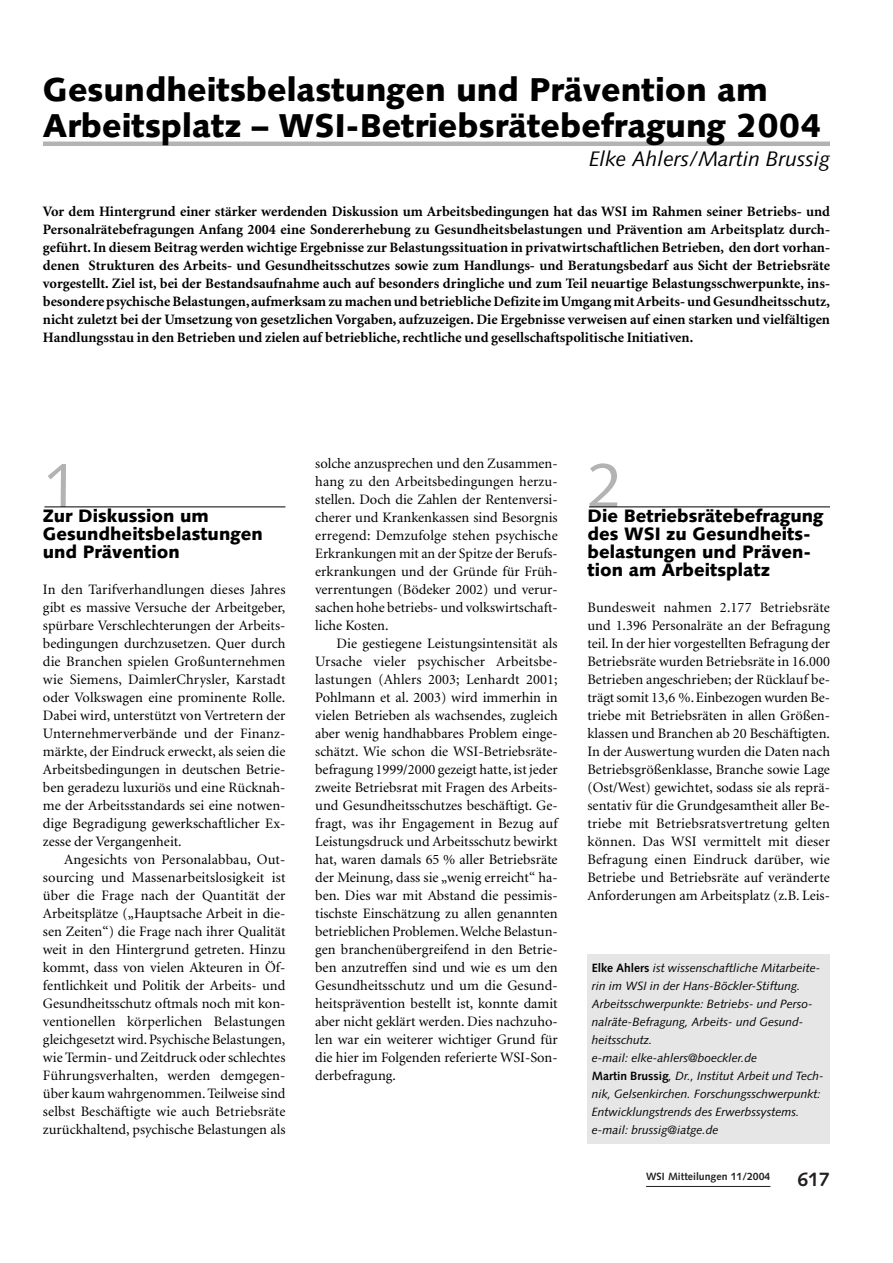
<style>
.page{position:relative;width:893px;height:1263px;background:#fff}
.page>*{position:absolute;margin:0;border:0;box-sizing:border-box;transform-origin:0 0}
.t1{font:63px "Syntax";color:#b3b3b3}
.t2{font:900 33px/36px "Syntax";color:#000}
.t3{font:italic 21px "Syntax";color:#000}
.t4{font:700 19.5px "Syntax";color:#231f20}
.t5{font:900 18px/18px "Syntax";color:#000}
.t6{font:14.4px/18px "Minion";color:#000;text-align:justify}
.t7{font:700 14.4px/18px "Minion";color:#000;text-align:justify}
.t8{font:italic 12px/18px "Syntax";color:#000}
.t9{font:700 10.5px "Syntax";color:#231f20}
.s1{font-weight:700;font-style:normal}
</style>
<div class="page">
<hr style="left:646px;top:1186px;width:124px;height:1px;background:#231f20">
<hr style="left:44px;top:507px;width:241px;height:1px;background:#000">
<hr style="left:589px;top:507px;width:241px;height:1px;background:#000">
<hr style="left:43px;top:142px;width:787px;height:4px;background:#b3b3b3">
<div style="left:587px;top:954px;width:243px;height:190px;background:#e6e6e6"></div>
<h2 class="t2" style="left:43px;top:75px;width:780px">Gesundheitsbelastungen und Prävention am<br>Arbeitsplatz – WSI-Betriebsrätebefragung 2004</h2>
<h3 class="t3" style="left:589px;top:150px;width:242px">Elke Ahlers/Martin Brussig</h3>
<p class="t7" style="left:43px;top:204px;width:788px">Vor dem Hintergrund einer stärker werdenden Diskussion um Arbeitsbedingungen hat das WSI im Rahmen seiner Betriebs- und Personalrätebefragungen Anfang 2004 eine Sondererhebung zu Gesundheitsbelastungen und Prävention am Arbeitsplatz durch&shy;geführt. In diesem Beitrag werden wichtige Ergebnisse zur Belastungssituation in privatwirtschaftlichen Betrieben, den dort vorhan&shy;denen Strukturen des Arbeits- und Gesundheitsschutzes sowie zum Handlungs- und Beratungsbedarf aus Sicht der Betriebsräte vorgestellt. Ziel ist, bei der Bestandsaufnahme auch auf besonders dringliche und zum Teil neuartige Belastungsschwerpunkte, ins&shy;besondere psychische Belastungen, aufmerksam zu machen und betriebliche Defizite im Umgang mit Arbeits- und Gesundheitsschutz, nicht zuletzt bei der Umsetzung von gesetzlichen Vorgaben, aufzuzeigen. Die Ergebnisse verweisen auf einen starken und vielfältigen Handlungsstau in den Betrieben und zielen auf betriebliche, rechtliche und gesellschaftspolitische Initiativen.</p>
<h1 class="t1" style="left:43px;top:460px;width:37px">1</h1>
<p class="t5" style="left:43px;top:509px;width:221px">Zur Diskussion um<br>Gesundheitsbelastungen und Prävention</p>
<p class="t6" style="left:43px;top:582px;width:244px">In den Tarifverhandlungen dieses Jahres gibt es massive Versuche der Arbeitgeber, spürbare Verschlechterungen der Arbeits&shy;bedingungen durchzusetzen. Quer durch die Branchen spielen Großunternehmen wie Siemens, DaimlerChrysler, Karstadt oder Volkswagen eine prominente Rolle.<br>Dabei wird, unterstützt von Vertretern der Unternehmerverbände und der Finanz&shy;märkte, der Eindruck erweckt, als seien die Arbeitsbedingungen in deutschen Betrie&shy;ben geradezu luxuriös und eine Rücknah&shy;me der Arbeitsstandards sei eine notwen&shy;dige Begradigung gewerkschaftlicher Ex&shy;zesse der Vergangenheit.</p>
<p class="t6" style="left:43px;top:852px;width:244px;text-indent:21px">Angesichts von Personalabbau, Out&shy;sourcing und Massenarbeitslosigkeit ist über die Frage nach der Quantität der Arbeitsplätze („Hauptsache Arbeit in die&shy;sen Zeiten“) die Frage nach ihrer Qualität weit in den Hintergrund getreten. Hinzu kommt, dass von vielen Akteuren in Öf&shy;fentlichkeit und Politik der Arbeits- und Gesundheitsschutz oftmals noch mit kon&shy;ventionellen körperlichen Belastungen gleichgesetzt wird. Psychische Belastungen, wie Termin- und Zeitdruck oder schlechtes Führungsverhalten, werden demgegen&shy;über kaum wahrgenommen. Teilweise sind selbst Beschäftigte wie auch Betriebsräte zurückhaltend, psychische Belastungen als</p>
<p class="t6" style="left:315px;top:456px;width:244px">solche anzusprechen und den Zusammen&shy;hang zu den Arbeitsbedingungen herzu&shy;stellen. Doch die Zahlen der Rentenversi&shy;cherer und Krankenkassen sind Besorgnis erregend: Demzufolge stehen psychische Erkrankungen mit an der Spitze der Berufs&shy;erkrankungen und der Gründe für Früh&shy;verrentungen (Bödeker 2002) und verur&shy;sachen hohe betriebs- und volkswirtschaft&shy;liche Kosten.</p>
<p class="t6" style="left:315px;top:636px;width:244px;text-indent:21px">Die gestiegene Leistungsintensität als Ursache vieler psychischer Arbeitsbe&shy;lastungen (Ahlers 2003; Lenhardt 2001; Pohlmann et al. 2003) wird immerhin in vielen Betrieben als wachsendes, zugleich aber wenig handhabbares Problem einge&shy;schätzt. Wie schon die WSI-Betriebsräte&shy;befragung 1999/2000 gezeigt hatte, ist jeder zweite Betriebsrat mit Fragen des Arbeits&shy;und Gesundheitsschutzes beschäftigt. Ge&shy;fragt, was ihr Engagement in Bezug auf Leistungsdruck und Arbeitsschutz bewirkt hat, waren damals 65 % aller Betriebsräte der Meinung, dass sie „wenig erreicht“ ha&shy;ben. Dies war mit Abstand die pessimis&shy;tischste Einschätzung zu allen genannten betrieblichen Problemen.Welche Belastun&shy;gen branchenübergreifend in den Betrie&shy;ben anzutreffen sind und wie es um den Gesundheitsschutz und um die Gesund&shy;heitsprävention bestellt ist, konnte damit aber nicht geklärt werden. Dies nachzuho&shy;len war ein weiterer wichtiger Grund für die hier im Folgenden referierte WSI-Son&shy;derbefragung.</p>
<h1 class="t1" style="left:587px;top:460px;width:37px">2</h1>
<p class="t5" style="left:587px;top:509px;width:237px">Die Betriebsrätebefragung des WSI zu Gesundheits&shy;belastungen und Präven&shy;tion am Arbeitsplatz</p>
<p class="t6" style="left:587px;top:600px;width:244px">Bundesweit nahmen 2.177 Betriebsräte und 1.396 Personalräte an der Befragung teil. In der hier vorgestellten Befragung der Betriebsräte wurden Betriebsräte in 16.000<br>Betrieben angeschrieben; der Rücklauf be&shy;trägt somit 13,6 %. Einbezogen wurden Be&shy;triebe mit Betriebsräten in allen Größen&shy;klassen und Branchen ab 20 Beschäftigten.<br>In der Auswertung wurden die Daten nach Betriebsgrößenklasse, Branche sowie Lage (Ost/West) gewichtet, sodass sie als reprä&shy;sentativ für die Grundgesamtheit aller Be&shy;triebe mit Betriebsratsvertretung gelten können. Das WSI vermittelt mit dieser Befragung einen Eindruck darüber, wie Betriebe und Betriebsräte auf veränderte Anforderungen am Arbeitsplatz (z.B. Leis-</p>
<p class="t8" style="left:591px;top:960px;width:234px"><span class="s1">Elke Ahlers</span> ist wissenschaftliche Mitarbeite&shy;rin im WSI in der Hans-Böckler-Stiftung.<br>Arbeitsschwerpunkte: Betriebs- und Perso&shy;nalräte-Befragung, Arbeits- und Gesund&shy;heitsschutz.<br>e-mail: elke-ahlers@boeckler.de<br><span class="s1">Martin Brussig</span>, Dr., Institut Arbeit und Tech&shy;nik, Gelsenkirchen. Forschungsschwerpunkt:<br>Entwicklungstrends des Erwerbssystems. e-mail: brussig@iatge.de</p>
<p class="t9" style="left:646px;top:1172px;width:126px">WSI Mitteilungen 11/2004</p>
<h3 class="t4" style="left:797px;top:1172px;width:34px">617</h3>
</div>
